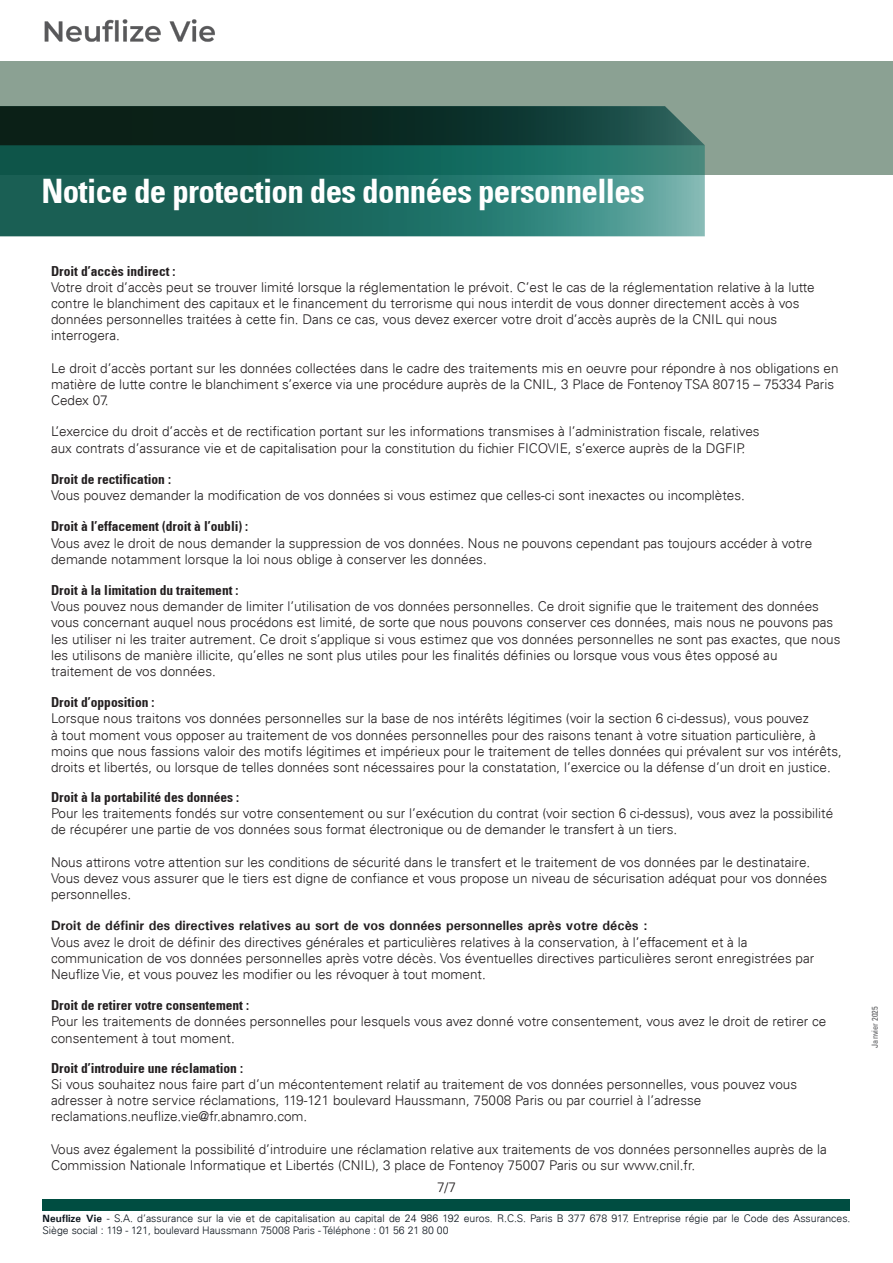
<style>
.page{position:relative;width:893px;height:1263px;background:#fff}
.page>*{position:absolute;margin:0;border:0;box-sizing:border-box;transform-origin:0 0}
.t1{font:700 condensed 33px "Univers";letter-spacing:-.02em;color:#fff}
.t2{font:300 13.5px/16.2px "Univers 45";color:#231f20}
.t3{font:700 condensed 13.5px "Univers";color:#231f20}
.t4{font:700 13.5px "Univers";color:#231f20}
.t5{font:300 10.5px/12.6px "Univers 45";color:#0d161e}
.t6{font:condensed 8.25px "Univers";color:#57585a}
.s1{font-family:"Univers";font-weight:700}
</style>
<div class="page">
<div style="left:0;top:62px;width:893px;height:113px;background:#8ba193"></div>
<svg style="left:0;top:145px;width:705px;height:91px;background:#236f65"></svg>
<svg style="left:0;top:106px;width:705px;height:39px;background:#12322a"></svg>
<div style="left:43px;top:1199px;width:807px;height:11px;background:#004d41"></div>
<img style="left:44px;top:19px;width:171px;height:23px">
<p class="t1" style="left:41px;top:171px;width:605px">Notice de protection des données personnelles</p>
<p class="t3" style="left:51px;top:263px;width:126px">Droit d’accès indirect :</p>
<p class="t2" style="left:51px;top:279px;width:765px">Votre droit d’accès peut se trouver limité lorsque la réglementation le prévoit. C’est le cas de la réglementation relative à la lutte</p>
<p class="t2" style="left:51px;top:295px;width:750px">contre le blanchiment des capitaux et le financement du terrorisme qui nous interdit de vous donner directement accès à vos données personnelles traitées à cette fin. Dans ce cas, vous devez exercer votre droit d’accès auprès de la CNIL qui nous interrogera.</p>
<p class="t2" style="left:51px;top:360px;width:789px">Le droit d’accès portant sur les données collectées dans le cadre des traitements mis en oeuvre pour répondre à nos obligations en</p>
<p class="t2" style="left:51px;top:376px;width:785px">matière de lutte contre le blanchiment s’exerce via une procédure auprès de la CNIL, 3 Place de Fontenoy TSA 80715 – 75334 Paris</p>
<p class="t2" style="left:51px;top:392px;width:59px">Cedex 07.</p>
<p class="t2" style="left:51px;top:424px;width:710px">L’exercice du droit d’accès et de rectification portant sur les informations transmises à l’administration fiscale, relatives</p>
<p class="t2" style="left:51px;top:440px;width:695px">aux contrats d’assurance vie et de capitalisation pour la constitution du fichier FICOVIE, s’exerce auprès de la DGFIP.</p>
<p class="t3" style="left:51px;top:471px;width:122px">Droit de rectification :</p>
<p class="t2" style="left:51px;top:487px;width:695px">Vous pouvez demander la modification de vos données si vous estimez que celles-ci sont inexactes ou incomplètes.</p>
<p class="t3" style="left:51px;top:518px;width:199px">Droit à l’effacement (droit à l’oubli) :</p>
<p class="t2" style="left:51px;top:535px;width:763px">Vous avez le droit de nous demander la suppression de vos données. Nous ne pouvons cependant pas toujours accéder à votre</p>
<p class="t2" style="left:51px;top:551px;width:437px">demande notamment lorsque la loi nous oblige à conserver les données.</p>
<p class="t3" style="left:51px;top:582px;width:189px">Droit à la limitation du traitement :</p>
<p class="t2" style="left:51px;top:598px;width:769px">Vous pouvez nous demander de limiter l’utilisation de vos données personnelles. Ce droit signifie que le traitement des données</p>
<p class="t2" style="left:51px;top:614px;width:784px">vous concernant auquel nous procédons est limité, de sorte que nous pouvons conserver ces données, mais nous ne pouvons pas</p>
<p class="t2" style="left:51px;top:631px;width:791px">les utiliser ni les traiter autrement. Ce droit s’applique si vous estimez que vos données personnelles ne sont pas exactes, que nous</p>
<p class="t2" style="left:51px;top:647px;width:728px">les utilisons de manière illicite, qu’elles ne sont plus utiles pour les finalités définies ou lorsque vous vous êtes opposé au traitement de vos données.</p>
<p class="t3" style="left:51px;top:694px;width:105px">Droit d’opposition :</p>
<p class="t2" style="left:51px;top:710px;width:759px">Lorsque nous traitons vos données personnelles sur la base de nos intérêts légitimes (voir la section 6 ci-dessus), vous pouvez</p>
<p class="t2" style="left:51px;top:727px;width:766px">à tout moment vous opposer au traitement de vos données personnelles pour des raisons tenant à votre situation particulière, à</p>
<p class="t2" style="left:51px;top:743px;width:792px">moins que nous fassions valoir des motifs légitimes et impérieux pour le traitement de telles données qui prévalent sur vos intérêts,</p>
<p class="t2" style="left:51px;top:759px;width:781px">droits et libertés, ou lorsque de telles données sont nécessaires pour la constatation, l’exercice ou la défense d’un droit en justice.</p>
<p class="t3" style="left:51px;top:789px;width:190px">Droit à la portabilité des données :</p>
<p class="t2" style="left:51px;top:805px;width:784px">Pour les traitements fondés sur votre consentement ou sur l’exécution du contrat (voir section 6 ci-dessus), vous avez la possibilité</p>
<p class="t2" style="left:51px;top:821px;width:628px">de récupérer une partie de vos données sous format électronique ou de demander le transfert à un tiers.</p>
<p class="t2" style="left:51px;top:854px;width:761px">Nous attirons votre attention sur les conditions de sécurité dans le transfert et le traitement de vos données par le destinataire.</p>
<p class="t2" style="left:51px;top:870px;width:778px">Vous devez vous assurer que le tiers est digne de confiance et vous propose un niveau de sécurisation adéquat pour vos données</p>
<p class="t2" style="left:51px;top:886px;width:82px">personnelles.</p>
<p class="t4" style="left:51px;top:917px;width:598px">Droit de définir des directives relatives au sort de vos données personnelles après votre décès :</p>
<p class="t2" style="left:51px;top:934px;width:765px">Vous avez le droit de définir des directives générales et particulières relatives à la conservation, à l’effacement et à la communication de vos données personnelles après votre décès. Vos éventuelles directives particulières seront enregistrées par<br>Neuflize Vie, et vous pouvez les modifier ou les révoquer à tout moment.</p>
<p class="t3" style="left:51px;top:997px;width:199px">Droit de retirer votre consentement :</p>
<p class="t2" style="left:51px;top:1013px;width:777px">Pour les traitements de données personnelles pour lesquels vous avez donné votre consentement, vous avez le droit de retirer ce</p>
<p class="t2" style="left:51px;top:1030px;width:185px">consentement à tout moment.</p>
<p class="t3" style="left:51px;top:1059px;width:193px">Droit d’introduire une réclamation :</p>
<p class="t2" style="left:51px;top:1076px;width:748px">Si vous souhaitez nous faire part d’un mécontentement relatif au traitement de vos données personnelles, vous pouvez vous</p>
<p class="t2" style="left:51px;top:1092px;width:652px">adresser à notre service réclamations, 119-121 boulevard Haussmann, 75008 Paris ou par courriel à l’adresse reclamations.neuflize.vie@fr.abnamro.com.</p>
<p class="t2" style="left:51px;top:1141px;width:777px">Vous avez également la possibilité d’introduire une réclamation relative aux traitements de vos données personnelles auprès de la</p>
<p class="t2" style="left:51px;top:1157px;width:646px">Commission Nationale Informatique et Libertés (CNIL), 3 place de Fontenoy 75007 Paris ou sur www.cnil.fr.</p>
<p class="t2" style="left:437px;top:1179px;width:20px">7/7</p>
<p class="t5" style="left:43px;top:1212px;width:809px"><span class="s1">Neuflize Vie</span> - S.A. d’assurance sur la vie et de capitalisation au capital de 24 986 192 euros. R.C.S. Paris B 377 678 917. Entreprise régie par le Code des Assurances.<br>Siège social : 119 - 121, boulevard Haussmann 75008 Paris - Téléphone : 01 56 21 80 00</p>
<p class="t6" style="left:870px;top:1048px;width:43px;rotate:-90deg">Janvier 2025</p>
</div>
